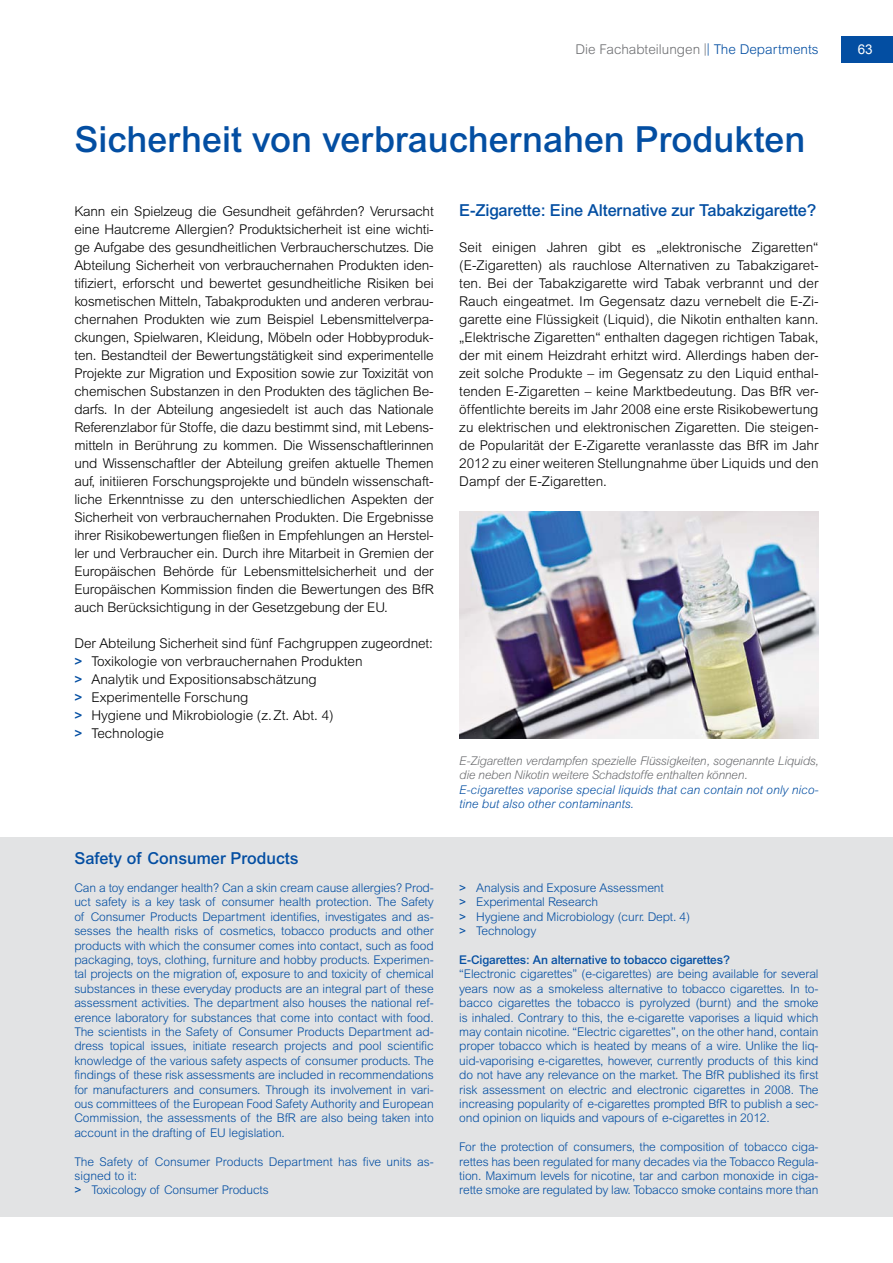
<style>
.page{position:relative;width:893px;height:1263px;background:#fff}
.page>*{position:absolute;margin:0;border:0;box-sizing:border-box;transform-origin:0 0}
.t1{font:500 36px "Arial MT Pro";color:#034ea2}
.t2{font:500 16.5px "Arial MT Pro";letter-spacing:-.01em;color:#034ea2}
.t3{font:300 13.5px/18px "Arial MT Pro";color:#000;text-align:justify}
.t4{font:300 13.5px "Arial MT Pro";color:#6d6e71}
.t5{font:13.5px "Arial";color:#fff}
.t6{font:300 12px/14.4px "Arial MT Pro";letter-spacing:-.01em;color:#034ea2;text-align:justify}
.t7{font:italic 300 12px/14.4px "Arial MT Pro";letter-spacing:-.02em;color:#6d6e71}
.t8{font:italic 300 12px/14.4px "Arial MT Pro";color:#034ea2}
.t9{font:500 12px "Arial MT Pro";letter-spacing:-.01em;color:#034ea2}
.s1{color:#034ea2}
.s2{font-weight:500;color:#034ea2}
.s3{font-family:"Arial";font-weight:400}
</style>
<div class="page">
<div style="left:0;top:837px;width:893px;height:380px;background:#e2e3e4"></div>
<div style="left:841px;top:36px;width:52px;height:27px;background:#034ea2"></div>
<img style="left:459px;top:512px;width:360px;height:226px">
<p class="t4" style="left:575px;top:41px;width:245px">Die Fachabteilungen |<span class="s1">| The Departments</span></p>
<h1 class="t1" style="left:74px;top:118px;width:732px">Sicherheit von verbrauchernahen Produkten</h1>
<p class="t3" style="left:74px;top:203px;width:361px">Kann ein Spielzeug die Gesundheit gefährden? Verursacht eine Hautcreme Allergien? Produktsicherheit ist eine wichti&shy;ge Aufgabe des gesundheitlichen Verbraucherschutzes. Die Abteilung Sicherheit von verbrauchernahen Produkten iden&shy;tifiziert, erforscht und bewertet gesundheitliche Risiken bei kosmetischen Mitteln, Tabakprodukten und anderen verbrau&shy;chernahen Produkten wie zum Beispiel Lebensmittelverpa&shy;ckungen, Spielwaren, Kleidung, Möbeln oder Hobbyproduk&shy;ten. Bestandteil der Bewertungstätigkeit sind experimentelle Projekte zur Migration und Exposition sowie zur Toxizität von chemischen Substanzen in den Produkten des täglichen Be&shy;darfs. In der Abteilung angesiedelt ist auch das Nationale Referenzlabor für Stoffe, die dazu bestimmt sind, mit Lebens&shy;mitteln in Berührung zu kommen. Die Wissenschaftlerinnen und Wissenschaftler der Abteilung greifen aktuelle Themen auf, initiieren Forschungsprojekte und bündeln wissenschaft&shy;liche Erkenntnisse zu den unterschiedlichen Aspekten der Sicherheit von verbrauchernahen Produkten. Die Ergebnisse ihrer Risikobewertungen fließen in Empfehlungen an Herstel&shy;ler und Verbraucher ein. Durch ihre Mitarbeit in Gremien der Europäischen Behörde für Lebensmittelsicherheit und der Europäischen Kommission finden die Bewertungen des BfR auch Berücksichtigung in der Gesetzgebung der EU.</p>
<p class="t3" style="left:74px;top:634px;width:360px;text-align:left">Der Abteilung Sicherheit sind fünf Fachgruppen zugeordnet: <span class="s2">&gt;</span> Toxikologie von verbrauchernahen Produkten<br><span class="s2">&gt;</span> Analytik und Expositionsabschätzung<br><span class="s2">&gt;</span> Experimentelle Forschung<br><span class="s2">&gt;</span> Hygiene und Mikrobiologie (z.Zt. Abt. 4)<br><span class="s2">&gt;</span> Technologie</p>
<p class="t2" style="left:74px;top:849px;width:226px">Safety of Consumer Products</p>
<p class="t6" style="left:74px;top:881px;width:361px">Can a toy endanger health? Can a skin cream cause allergies? Prod&shy;uct safety is a key task of consumer health protection. The Safety of Consumer Products Department identifies, investigates and as&shy;sesses the health risks of cosmetics, tobacco products and other products with which the consumer comes into contact, such as food packaging, toys, clothing, furniture and hobby products. Experimen&shy;tal projects on the migration of, exposure to and toxicity of chemical substances in these everyday products are an integral part of these assessment activities. The department also houses the national ref&shy;erence laboratory for substances that come into contact with food.<br>The scientists in the Safety of Consumer Products Department ad&shy;dress topical issues, initiate research projects and pool scientific knowledge of the various safety aspects of consumer products. The findings of these risk assessments are included in recommendations for manufacturers and consumers. Through its involvement in vari&shy;ous committees of the European Food Safety Authority and European Commission, the assessments of the BfR are also being taken into account in the drafting of EU legislation.</p>
<p class="t6" style="left:74px;top:1154px;width:361px;text-align:left">The Safety of Consumer Products Department has five units as&shy;signed to it:<br><span class="s3">&gt;</span> Toxicology of Consumer Products</p>
<p class="t2" style="left:459px;top:201px;width:359px">E-Zigarette: Eine Alternative zur Tabakzigarette?</p>
<p class="t3" style="left:459px;top:239px;width:361px">Seit einigen Jahren gibt es „elektronische Zigaretten“ (E-Zigaretten) als rauchlose Alternativen zu Tabakzigaret&shy;ten. Bei der Tabakzigarette wird Tabak verbrannt und der Rauch eingeatmet. Im Gegensatz dazu vernebelt die E-Zi&shy;garette eine Flüssigkeit (Liquid), die Nikotin enthalten kann. „Elektrische Zigaretten“ enthalten dagegen richtigen Tabak, der mit einem Heizdraht erhitzt wird. Allerdings haben der&shy;zeit solche Produkte – im Gegensatz zu den Liquid enthal&shy;tenden E-Zigaretten – keine Marktbedeutung. Das BfR ver&shy;öffentlichte bereits im Jahr 2008 eine erste Risikobewertung zu elektrischen und elektronischen Zigaretten. Die steigen&shy;de Popularität der E-Zigarette veranlasste das BfR im Jahr 2012 zu einer weiteren Stellungnahme über Liquids und den Dampf der E-Zigaretten.</p>
<p class="t7" style="left:459px;top:754px;width:361px">E-Zigaretten verdampfen spezielle Flüssigkeiten, sogenannte Liquids, die neben Nikotin weitere Schadstoffe enthalten können.</p>
<p class="t8" style="left:459px;top:782px;width:361px">E-cigarettes vaporise special liquids that can contain not only nico&shy;tine but also other contaminants.</p>
<p class="t6" style="left:459px;top:881px;width:232px;text-align:left"><span class="s3">&gt;</span> Analysis and Exposure Assessment<br><span class="s3">&gt;</span> Experimental Research<br><span class="s3">&gt;</span> Hygiene and Microbiology (curr. Dept. 4) <span class="s3">&gt;</span> Technology</p>
<p class="t9" style="left:459px;top:953px;width:272px">E-Cigarettes: An alternative to tobacco cigarettes?</p>
<p class="t6" style="left:459px;top:967px;width:361px">“Electronic cigarettes” (e-cigarettes) are being available for several years now as a smokeless alternative to tobacco cigarettes. In to&shy;bacco cigarettes the tobacco is pyrolyzed (burnt) and the smoke is inhaled. Contrary to this, the e-cigarette vaporises a liquid which may contain nicotine. “Electric cigarettes”, on the other hand, contain proper tobacco which is heated by means of a wire. Unlike the liq&shy;uid-vaporising e-cigarettes, however, currently products of this kind do not have any relevance on the market. The BfR published its first risk assessment on electric and electronic cigarettes in 2008. The increasing popularity of e-cigarettes prompted BfR to publish a sec&shy;ond opinion on liquids and vapours of e-cigarettes in 2012.</p>
<p class="t6" style="left:459px;top:1140px;width:361px">For the protection of consumers, the composition of tobacco ciga&shy;rettes has been regulated for many decades via the Tobacco Regula&shy;tion. Maximum levels for nicotine, tar and carbon monoxide in ciga&shy;rette smoke are regulated by law. Tobacco smoke contains more than</p>
<p class="t5" style="left:858px;top:40px;width:17px">63</p>
</div>
